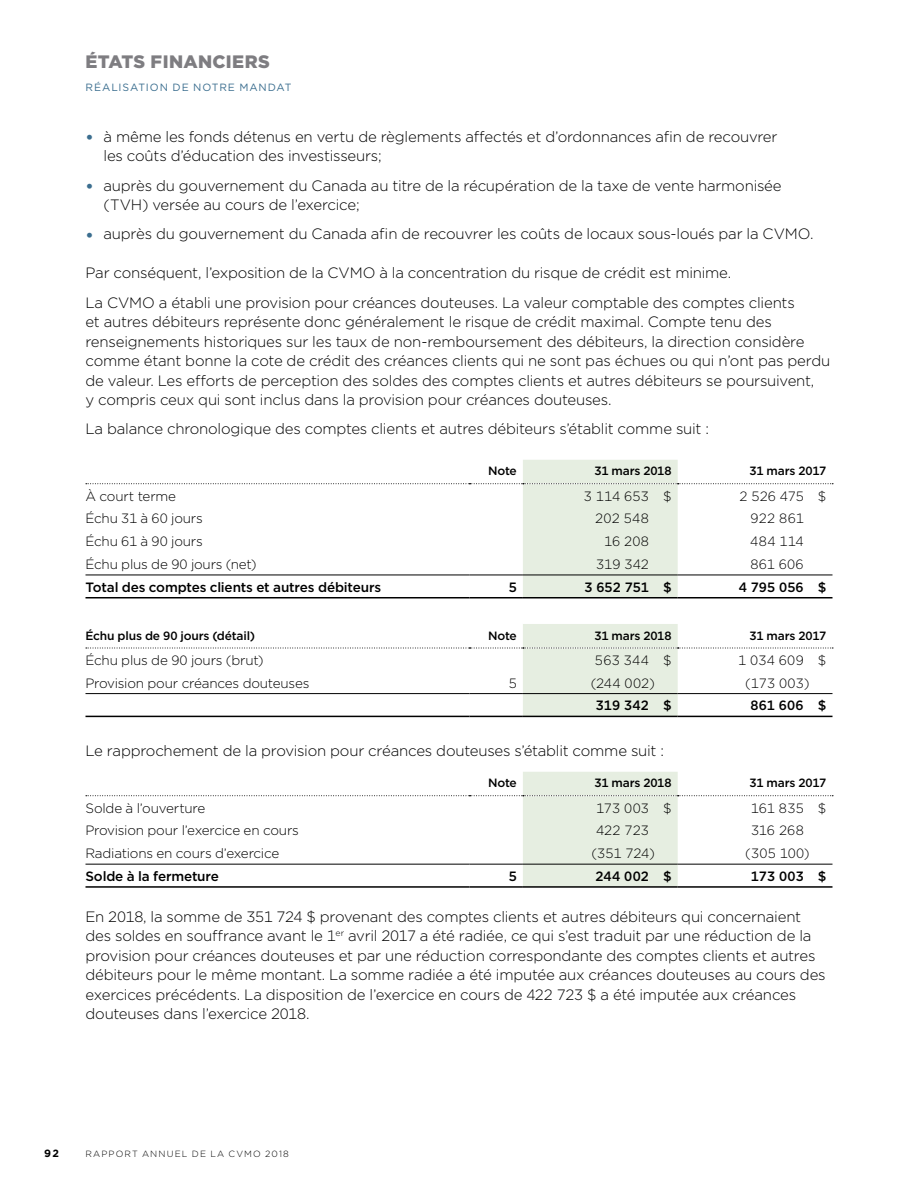
<style>
.page{position:relative;width:918px;height:1188px;background:#fff}
.page>*{position:absolute;margin:0;border:0;box-sizing:border-box;transform-origin:0 0}
.t1{font:900 18px "Gotham";letter-spacing:.015em;color:#7e7d81}
.Body_first{font:300 15px/19.5px "Gotham";letter-spacing:-.015em;color:#000}
.Body_last{font:300 15px/19.5px "Gotham";letter-spacing:-.015em;color:#000}
.fin_chart_txt{font:300 13.5px "Gotham";letter-spacing:-.015em;color:#000}
.fin_chart_L{font:300 13.5px "Gotham";letter-spacing:.01em;color:#000}
.fin_chart_txt-2{font:500 13.5px "Gotham";letter-spacing:-.015em;color:#000}
.fin_chart_L-2{font:500 13.5px "Gotham";letter-spacing:.01em;color:#000}
.Table_Header{font:500 12px "Gotham";letter-spacing:-.01em;color:#000}
.t2{font:10.5px "Gotham";letter-spacing:.085em;color:#3b6e8f}
.t3{font:700 10.5px "Gotham";color:#000}
.t4{font:300 9px "Gotham";letter-spacing:.125em;color:#000}
.s1{font-weight:700;font-size:16.5px;color:#3b6e8f}
</style>
<div class="page">
<svg style="left:86px;top:460px;width:747px;height:137px"></svg>
<hr style="left:86px;top:597px;width:384px;height:1px;background:#000">
<hr style="left:470px;top:597px;width:53px;height:1px;background:#000">
<hr style="left:523px;top:597px;width:155px;height:1px;background:#000">
<hr style="left:678px;top:597px;width:155px;height:1px;background:#000">
<svg style="left:86px;top:624px;width:747px;height:92px"></svg>
<hr style="left:86px;top:716px;width:384px;height:1px;background:#000">
<hr style="left:470px;top:716px;width:53px;height:1px;background:#000">
<hr style="left:523px;top:716px;width:155px;height:1px;background:#000">
<hr style="left:678px;top:716px;width:155px;height:1px;background:#000">
<svg style="left:86px;top:772px;width:747px;height:114px"></svg>
<hr style="left:86px;top:886px;width:384px;height:2px;background:#000">
<hr style="left:470px;top:886px;width:53px;height:2px;background:#000">
<hr style="left:523px;top:886px;width:155px;height:2px;background:#000">
<hr style="left:678px;top:886px;width:155px;height:2px;background:#000">
<p class="t1" style="left:86px;top:50px;width:186px">ÉTATS FINANCIERS</p>
<p class="t2" style="left:86px;top:80px;width:208px">RÉALISATION DE NOTRE MANDAT</p>
<p class="Body_first" style="left:104px;top:126px;width:676px;text-indent:-18px"><span class="s1">•</span> à même les fonds détenus en vertu de règlements affectés et d’ordonnances afin de recouvrer les coûts d’éducation des investisseurs;</p>
<p class="Body_first" style="left:104px;top:175px;width:680px;text-indent:-18px"><span class="s1">•</span> auprès du gouvernement du Canada au titre de la récupération de la taxe de vente harmonisée (TVH) versée au cours de l’exercice;</p>
<p class="Body_first" style="left:86px;top:224px;width:730px"><span class="s1">•</span> auprès du gouvernement du Canada afin de recouvrer les coûts de locaux sous-loués par la CVMO.</p>
<p class="Body_first" style="left:86px;top:263px;width:647px">Par conséquent, l’exposition de la CVMO à la concentration du risque de crédit est minime.</p>
<p class="Body_first" style="left:86px;top:292px;width:746px">La CVMO a établi une provision pour créances douteuses. La valeur comptable des comptes clients<br>et autres débiteurs représente donc généralement le risque de crédit maximal. Compte tenu des renseignements historiques sur les taux de non-remboursement des débiteurs, la direction considère comme étant bonne la cote de crédit des créances clients qui ne sont pas échues ou qui n’ont pas perdu de valeur. Les efforts de perception des soldes des comptes clients et autres débiteurs se poursuivent,<br>y compris ceux qui sont inclus dans la provision pour créances douteuses.</p>
<p class="Body_last" style="left:86px;top:419px;width:625px">La balance chronologique des comptes clients et autres débiteurs s’établit comme suit :</p>
<p class="Table_Header" style="left:488px;top:463px;width:30px">Note</p>
<p class="Table_Header" style="left:594px;top:463px;width:79px">31 mars 2018</p>
<p class="Table_Header" style="left:750px;top:463px;width:78px">31 mars 2017</p>
<p class="fin_chart_txt" style="left:86px;top:487px;width:92px">À court terme</p>
<p class="fin_chart_L" style="left:584px;top:487px;width:89px">3 114 653 $</p>
<p class="fin_chart_L" style="left:740px;top:487px;width:88px">2 526 475 $</p>
<p class="fin_chart_txt" style="left:86px;top:510px;width:119px">Échu 31 à 60 jours</p>
<p class="fin_chart_L" style="left:595px;top:510px;width:55px">202 548</p>
<p class="fin_chart_L" style="left:751px;top:510px;width:55px">922 861</p>
<p class="fin_chart_txt" style="left:86px;top:533px;width:119px">Échu 61 à 90 jours</p>
<p class="fin_chart_L" style="left:604px;top:533px;width:46px">16 208</p>
<p class="fin_chart_L" style="left:750px;top:533px;width:55px">484 114</p>
<p class="fin_chart_txt" style="left:86px;top:556px;width:173px">Échu plus de 90 jours (net)</p>
<p class="fin_chart_L" style="left:596px;top:556px;width:54px">319 342</p>
<p class="fin_chart_L" style="left:750px;top:556px;width:55px">861 606</p>
<p class="fin_chart_txt-2" style="left:85px;top:578px;width:297px">Total des comptes clients et autres débiteurs</p>
<p class="fin_chart_txt-2" style="left:509px;top:578px;width:10px">5</p>
<p class="fin_chart_L-2" style="left:584px;top:578px;width:89px">3 652 751 $</p>
<p class="fin_chart_L-2" style="left:739px;top:578px;width:89px">4 795 056 $</p>
<p class="Table_Header" style="left:86px;top:628px;width:171px">Échu plus de 90 jours (détail)</p>
<p class="Table_Header" style="left:488px;top:628px;width:30px">Note</p>
<p class="Table_Header" style="left:594px;top:628px;width:79px">31 mars 2018</p>
<p class="Table_Header" style="left:750px;top:628px;width:78px">31 mars 2017</p>
<p class="fin_chart_txt" style="left:86px;top:651px;width:180px">Échu plus de 90 jours (brut)</p>
<p class="fin_chart_L" style="left:595px;top:651px;width:78px">563 344 $</p>
<p class="fin_chart_L" style="left:738px;top:651px;width:90px">1 034 609 $</p>
<p class="fin_chart_txt" style="left:86px;top:674px;width:226px">Provision pour créances douteuses</p>
<p class="fin_chart_L" style="left:509px;top:674px;width:10px">5</p>
<p class="fin_chart_L" style="left:591px;top:674px;width:66px">(244 002)</p>
<p class="fin_chart_L" style="left:745px;top:674px;width:66px">(173 003)</p>
<p class="fin_chart_L-2" style="left:596px;top:697px;width:77px">319 342 $</p>
<p class="fin_chart_L-2" style="left:751px;top:697px;width:77px">861 606 $</p>
<p class="Body_first" style="left:86px;top:741px;width:580px">Le rapprochement de la provision pour créances douteuses s’établit comme suit :</p>
<p class="Table_Header" style="left:488px;top:775px;width:30px">Note</p>
<p class="Table_Header" style="left:594px;top:775px;width:79px">31 mars 2018</p>
<p class="Table_Header" style="left:750px;top:775px;width:78px">31 mars 2017</p>
<p class="fin_chart_txt" style="left:86px;top:799px;width:121px">Solde à l’ouverture</p>
<p class="fin_chart_L" style="left:596px;top:799px;width:77px">173 003 $</p>
<p class="fin_chart_L" style="left:751px;top:799px;width:77px">161 835 $</p>
<p class="fin_chart_txt" style="left:86px;top:822px;width:215px">Provision pour l’exercice en cours</p>
<p class="fin_chart_L" style="left:596px;top:822px;width:54px">422 723</p>
<p class="fin_chart_L" style="left:751px;top:822px;width:54px">316 268</p>
<p class="fin_chart_txt" style="left:86px;top:845px;width:195px">Radiations en cours d’exercice</p>
<p class="fin_chart_L" style="left:591px;top:845px;width:65px">(351 724)</p>
<p class="fin_chart_L" style="left:745px;top:845px;width:66px">(305 100)</p>
<p class="fin_chart_txt-2" style="left:86px;top:867px;width:135px">Solde à la fermeture</p>
<p class="fin_chart_txt-2" style="left:509px;top:867px;width:10px">5</p>
<p class="fin_chart_L-2" style="left:596px;top:867px;width:78px">244 002 $</p>
<p class="fin_chart_L-2" style="left:751px;top:867px;width:77px">173 003 $</p>
<p class="Body_last" style="left:86px;top:906px;width:742px">En 2018, la somme de 351 724 $ provenant des comptes clients et autres débiteurs qui concernaient des soldes en souffrance avant le 1<sup>er</sup> avril 2017 a été radiée, ce qui s’est traduit par une réduction de la provision pour créances douteuses et par une réduction correspondante des comptes clients et autres débiteurs pour le même montant. La somme radiée a été imputée aux créances douteuses au cours des exercices précédents. La disposition de l’exercice en cours de 422 723 $ a été imputée aux créances douteuses dans l’exercice 2018.</p>
<p class="t3" style="left:44px;top:1146px;width:16px">92</p>
<p class="t4" style="left:86px;top:1148px;width:205px">RAPPORT ANNUEL DE LA CVMO 2018</p>
</div>
